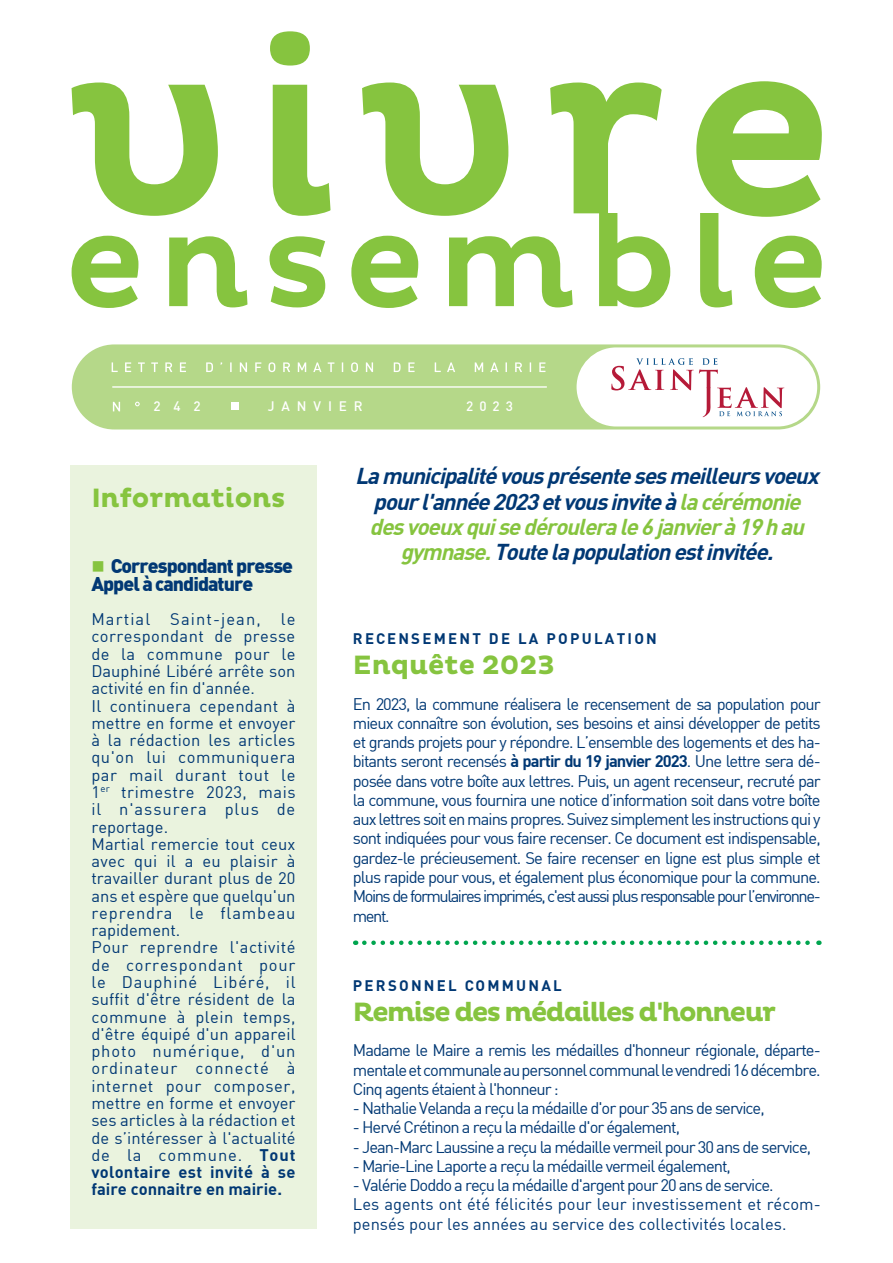
<style>
.page{position:relative;width:893px;height:1263px;background:#fff}
.page>*{position:absolute;margin:0;border:0;box-sizing:border-box;transform-origin:0 0}
.t1{font:700 27px "Pluto";letter-spacing:-.06em;color:#86c43f}
.t2{font:700 27px "Pluto";color:#86c43f}
.t3{font:italic 700 22.5px/25.2px "DIN";color:#013874;text-align:center}
.t4{font:900 19.5px "DIN";letter-spacing:-.05em;color:#013874}
.t5{font:16.5px/17.2px "DIN";letter-spacing:-.06em;color:#013874;text-align:justify}
.t6{font:16.5px/19.2px "DIN";color:#013874}
.t7{font:700 15px "DIN";letter-spacing:.15em;color:#013874}
.t8{font:500 13.5px "DIN";letter-spacing:.51em;color:#fff}
.s1{color:#86c43f}
.s2{font-weight:700}
</style>
<div class="page">
<svg style="left:72px;top:236px;width:66px;height:72px"></svg>
<svg style="left:169px;top:236px;width:78px;height:71px"></svg>
<svg style="left:270px;top:236px;width:55px;height:71px"></svg>
<svg style="left:72px;top:83px;width:146px;height:133px"></svg>
<svg style="left:270px;top:31px;width:61px;height:185px"></svg>
<svg style="left:351px;top:83px;width:319px;height:225px"></svg>
<svg style="left:696px;top:81px;width:126px;height:227px"></svg>
<div style="left:72px;top:344px;width:748px;height:85px;background:#b5d889;border-radius:43px"></div>
<div style="left:577px;top:347px;width:240px;height:79px;background:#fff;border-radius:40px"></div>
<svg style="left:611px;top:358px;width:173px;height:59px"></svg>
<svg style="left:112px;top:362px;width:433px;height:10px"></svg>
<hr style="left:112px;top:386px;width:435px;height:2px;background:#fff">
<div style="left:70px;top:465px;width:247px;height:764px;background:#eaf3de"></div>
<div style="left:231px;top:403px;width:8px;height:7px;background:#fff"></div>
<svg style="left:113px;top:402px;width:27px;height:9px"></svg>
<svg style="left:364px;top:940px;width:455px;height:5px"></svg>
<p class="t8" style="left:153px;top:397px;width:49px">242</p>
<p class="t8" style="left:268px;top:397px;width:96px">JANVIER</p>
<p class="t8" style="left:466px;top:397px;width:49px">2023</p>
<p class="t2" style="left:91px;top:483px;width:195px">Informations</p>
<p class="t4" style="left:91px;top:553px;width:203px"><span class="s1">■</span> Correspondant presse</p>
<p class="t4" style="left:91px;top:570px;width:163px">Appel à candidature</p>
<p class="t5" style="left:91px;top:610px;width:206px">Martial Saint-jean, le correspondant de presse de la commune pour le Dauphiné Libéré arrête son activité en fin d'année.</p>
<p class="t5" style="left:91px;top:697px;width:206px">Il continuera cependant à mettre en forme et envoyer à la rédaction les articles qu'on lui communiquera par mail durant tout le 1<sup>er</sup> trimestre 2023, mais il n'assurera plus de reportage.</p>
<p class="t5" style="left:91px;top:835px;width:206px">Martial remercie tout ceux avec qui il a eu plaisir à travailler durant plus de 20 ans et espère que quelqu'un reprendra le flambeau rapidement.</p>
<p class="t5" style="left:91px;top:938px;width:206px">Pour reprendre l'activité de correspondant pour le Dauphiné Libéré, il suffit d'être résident de la commune à plein temps, d'être équipé d'un appareil photo numérique, d'un ordinateur connecté à internet pour composer, mettre en forme et envoyer ses articles à la rédaction et de s’intéresser à l'actualité de la commune. <span class="s2">Tout volontaire est invité à se faire connaitre en mairie.</span></p>
<p class="t3" style="left:355px;top:463px;width:471px">Lamunicipalitévousprésentesesmeilleursvoeux pourl'année2023etvousinviteà<span class="s1">lacérémonie desvoeuxquisedéroulerale6janvierà19hau gymnase.</span>Toutelapopulationestinvitée.</p>
<p class="t7" style="left:353px;top:629px;width:305px">RECENSEMENT DE LA POPULATION</p>
<p class="t2" style="left:353px;top:649px;width:203px">Enquête 2023</p>
<p class="t5" style="left:353px;top:694px;width:469px;line-height:19.2px">En 2023, la commune réalisera le recensement de sa population pour mieux connaître son évolution, ses besoins et ainsi développer de petits et grands projets pour y répondre. L’ensemble des logements et des ha&shy;bitants seront recensés <span class="s2">à partir du 19 janvier 2023</span>. Une lettre sera dé&shy;posée dans votre boîte aux lettres. Puis, un agent recenseur, recruté par la commune, vous fournira une notice d’information soit dans votre boîte aux lettres soit en mains propres. Suivez simplement les instructions qui y sont indiquées pour vous faire recenser. Ce document est indispensable, gardez-le précieusement. Se faire recenser en ligne est plus simple et plus rapide pour vous, et également plus économique pour la commune.<br>Moins de formulaires imprimés, c'est aussi plus responsable pour l’environne&shy;ment.</p>
<p class="t7" style="left:353px;top:976px;width:210px">PERSONNEL COMMUNAL</p>
<p class="t1" style="left:353px;top:996px;width:425px">Remise des médailles d'honneur</p>
<p class="t5" style="left:353px;top:1040px;width:469px;line-height:19.2px">Madame le Maire a remis les médailles d'honneur régionale, départe&shy;mentale et communale au personnel communal le vendredi 16 décembre.<br>Cinq agents étaient à l'honneur :</p>
<p class="t5" style="left:353px;top:1099px;width:413px">- Nathalie Velanda a reçu la médaille d'or pour 35 ans de service,</p>
<p class="t5" style="left:353px;top:1118px;width:329px">- Hervé Crétinon a reçu la médaille d'or également,</p>
<p class="t5" style="left:353px;top:1138px;width:460px">- Jean-Marc Laussine a reçu la médaille vermeil pour 30 ans de service,</p>
<p class="t5" style="left:353px;top:1157px;width:379px">- Marie-Line Laporte a reçu la médaille vermeil également,</p>
<p class="t5" style="left:353px;top:1176px;width:422px">- Valérie Doddo a reçu la médaille d'argent pour 20 ans de service.</p>
<p class="t6" style="left:353px;top:1194px;width:469px">Les agents ont été félicités pour leur investissement et récom&shy;pensés pour les années au service des collectivités locales.</p>
</div>
